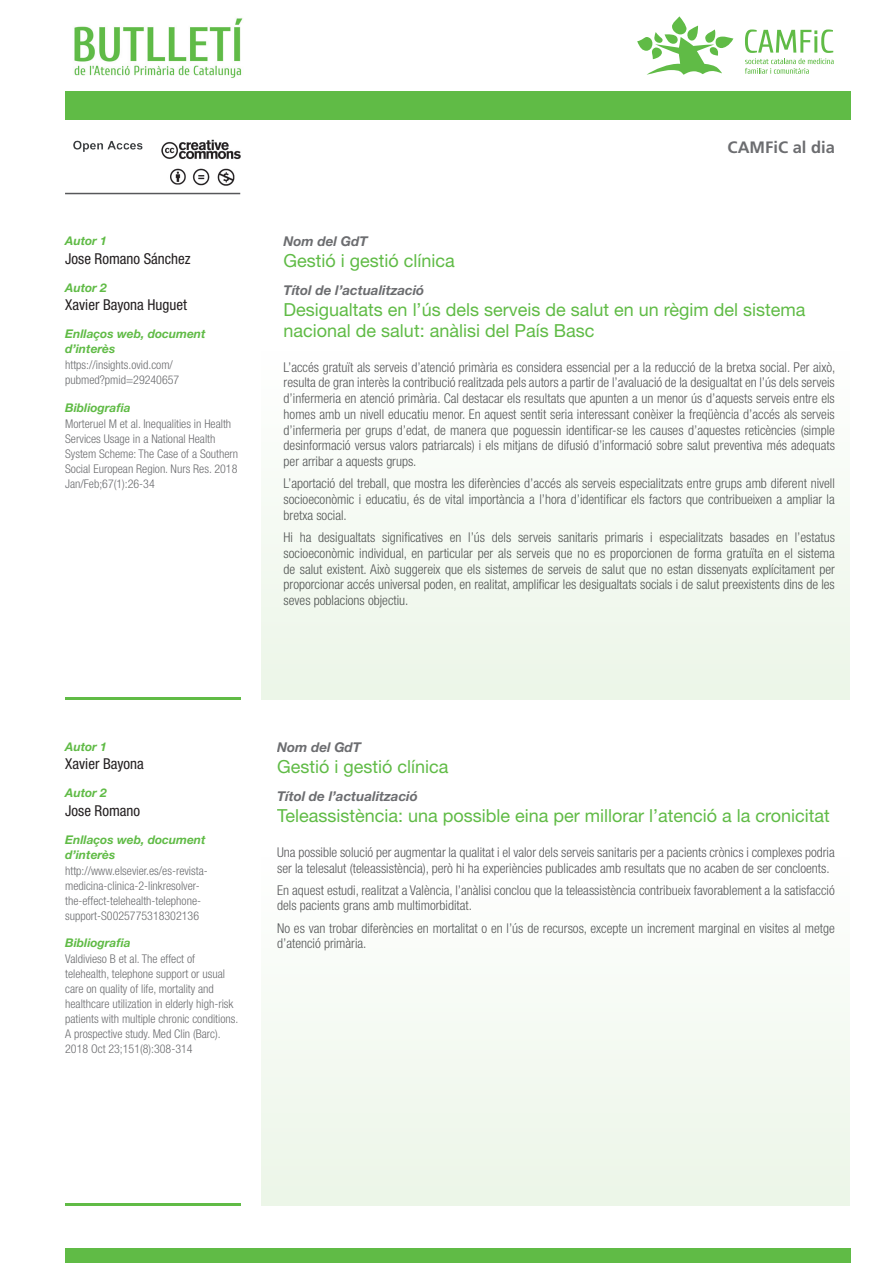
<style>
.page{position:relative;width:893px;height:1263px;background:#fff}
.page>*{position:absolute;margin:0;border:0;box-sizing:border-box;transform-origin:0 0}
.t1{font:18px/21px "Helvetica Neue LT Std";color:#60bb46}
.t2{font:700 16.5px "Frutiger LT Std";color:#6c6d70}
.Autor_negro{font:condensed 15px "Helvetica Neue LT Std";color:#231f20}
.t3{font:300 condensed 13.5px/15.8px "Helvetica Neue LT Std";color:#57585a}
.t4{font:italic 700 13.5px "Helvetica Neue LT Std";color:#6c6d70}
.Enlaces_negro{font:300 condensed 12px/15px "Helvetica Neue LT Std";color:#6c6d70}
.Autor_verde{font:italic 700 12px/15px "Helvetica Neue LT Std";color:#60bb46}
</style>
<div class="page">
<div style="left:261px;top:236px;width:589px;height:463px;background:linear-gradient(to right,#f7fbf6,#f7fbf6)"></div>
<div style="left:261px;top:742px;width:589px;height:463px;background:linear-gradient(to right,#f7fbf6,#f7fbf6)"></div>
<svg style="left:637px;top:16px;width:96px;height:59px"></svg>
<svg style="left:745px;top:29px;width:89px;height:45px"></svg>
<div style="left:65px;top:91px;width:786px;height:28px;background:#60bb46"></div>
<div style="left:65px;top:1249px;width:786px;height:14px;background:#60bb46"></div>
<hr style="left:65px;top:1203px;width:175px;height:2px;background:#60bb46">
<hr style="left:65px;top:697px;width:175px;height:2px;background:#60bb46">
<img style="left:74px;top:18px;width:169px;height:60px">
<img style="left:161px;top:139px;width:80px;height:47px">
<hr style="left:65px;top:193px;width:175px;height:1px;background:#57585a">
<img style="left:73px;top:140px;width:70px;height:12px">
<p class="Autor_verde" style="left:65px;top:233px;width:43px">Autor 1</p>
<p class="Autor_negro" style="left:65px;top:250px;width:127px">Jose Romano Sánchez</p>
<p class="Autor_verde" style="left:65px;top:280px;width:43px">Autor 2</p>
<p class="Autor_negro" style="left:65px;top:296px;width:123px">Xavier Bayona Huguet</p>
<p class="Autor_verde" style="left:65px;top:326px;width:142px">Enllaços web, document d’interès</p>
<p class="Enlaces_negro" style="left:65px;top:357px;width:116px">https://insights.ovid.com/ pubmed?pmid=29240657</p>
<p class="Autor_verde" style="left:65px;top:400px;width:67px">Bibliografia</p>
<p class="Enlaces_negro" style="left:65px;top:416px;width:175px">Morteruel M et al. Inequalities in Health Services Usage in a National Health System Scheme: The Case of a Southern Social European Region. Nurs Res. 2018<br>Jan/Feb;67(1):26-34</p>
<p class="t2" style="left:728px;top:138px;width:109px">CAMFiC al dia</p>
<p class="t4" style="left:284px;top:233px;width:85px">Nom del GdT</p>
<h1 class="t1" style="left:284px;top:250px;width:173px">Gestió i gestió clínica</h1>
<p class="t4" style="left:284px;top:282px;width:142px">Títol de l’actualització</p>
<h1 class="t1" style="left:284px;top:299px;width:523px">Desigualtats en l’ús dels serveis de salut en un règim del sistema nacional de salut: anàlisi del País Basc</h1>
<p class="t3" style="left:284px;top:359px;width:553px;text-align:justify">L’accés gratuït als serveis d’atenció primària es considera essencial per a la reducció de la bretxa social. Per això, resulta de gran interès la contribució realitzada pels autors a partir de l’avaluació de la desigualtat en l’ús dels serveis d’infermeria en atenció primària. Cal destacar els resultats que apunten a un menor ús d’aquests serveis entre els homes amb un nivell educatiu menor. En aquest sentit seria interessant conèixer la freqüència d’accés als serveis d’infermeria per grups d’edat, de manera que poguessin identificar-se les causes d’aquestes reticències (simple desinformació versus valors patriarcals) i els mitjans de difusió d’informació sobre salut preventiva més adequats per arribar a aquests grups.</p>
<p class="t3" style="left:284px;top:476px;width:553px;text-align:justify">L’aportació del treball, que mostra les diferències d’accés als serveis especialitzats entre grups amb diferent nivell socioeconòmic i educatiu, és de vital importància a l’hora d’identificar els factors que contribueixen a ampliar la bretxa social.</p>
<p class="t3" style="left:284px;top:529px;width:553px;text-align:justify">Hi ha desigualtats significatives en l’ús dels serveis sanitaris primaris i especialitzats basades en l’estatus socioeconòmic individual, en particular per als serveis que no es proporcionen de forma gratuïta en el sistema de salut existent. Això suggereix que els sistemes de serveis de salut que no estan dissenyats explícitament per proporcionar accés universal poden, en realitat, amplificar les desigualtats socials i de salut preexistents dins de les seves poblacions objectiu.</p>
<p class="Autor_verde" style="left:65px;top:738px;width:43px">Autor 1</p>
<p class="Autor_negro" style="left:65px;top:755px;width:80px">Xavier Bayona</p>
<p class="Autor_verde" style="left:65px;top:785px;width:43px">Autor 2</p>
<p class="Autor_negro" style="left:65px;top:802px;width:76px">Jose Romano</p>
<p class="Autor_verde" style="left:65px;top:832px;width:142px">Enllaços web, document d’interès</p>
<p class="Enlaces_negro" style="left:65px;top:863px;width:144px">http://www.elsevier.es/es-revista&shy;medicina-clinica-2-linkresolver&shy;the-effect-telehealth-telephone&shy;support-S0025775318302136</p>
<p class="Autor_verde" style="left:65px;top:935px;width:67px">Bibliografia</p>
<p class="Enlaces_negro" style="left:65px;top:951px;width:175px">Valdivieso B et al. The effect of telehealth, telephone support or usual care on quality of life, mortality and healthcare utilization in elderly high-risk patients with multiple chronic conditions.<br>A prospective study. Med Clin (Barc).<br>2018 Oct 23;151(8):308-314</p>
<p class="t4" style="left:277px;top:739px;width:85px">Nom del GdT</p>
<h1 class="t1" style="left:277px;top:756px;width:173px">Gestió i gestió clínica</h1>
<p class="t4" style="left:277px;top:788px;width:142px">Títol de l’actualització</p>
<h1 class="t1" style="left:277px;top:805px;width:554px">Teleassistència: una possible eina per millorar l’atenció a la cronicitat</h1>
<p class="t3" style="left:277px;top:844px;width:559px">Una possible solució per augmentar la qualitat i el valor dels serveis sanitaris per a pacients crònics i complexes podria ser la telesalut (teleassistència), però hi ha experiències publicades amb resultats que no acaben de ser concloents.</p>
<p class="t3" style="left:277px;top:882px;width:559px">En aquest estudi, realitzat a València, l’anàlisi conclou que la teleassistència contribueix favorablement a la satisfacció dels pacients grans amb multimorbiditat.</p>
<p class="t3" style="left:277px;top:920px;width:559px">No es van trobar diferències en mortalitat o en l’ús de recursos, excepte un increment marginal en visites al metge d’atenció primària.</p>
</div>
